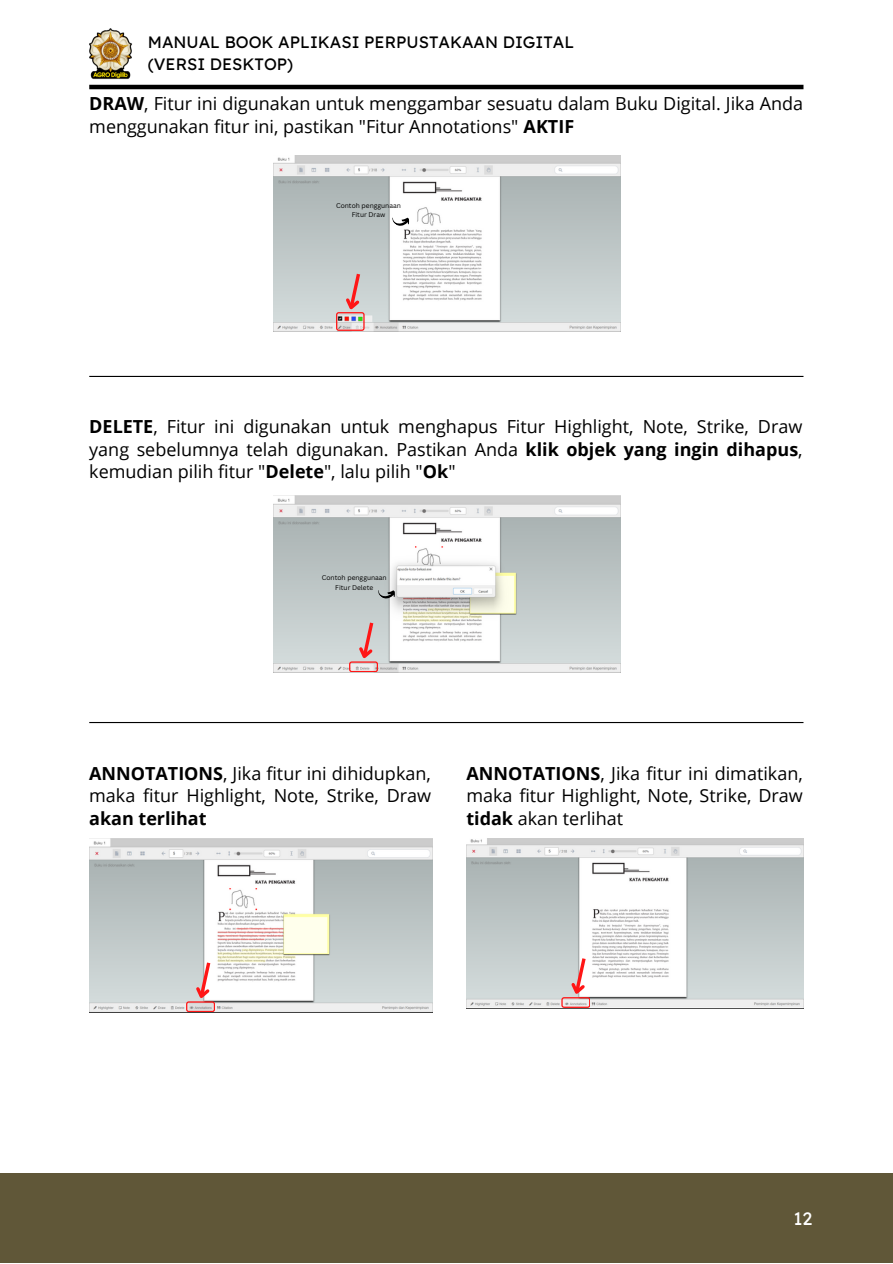
<style>
.page{position:relative;width:893px;height:1264px;background:#fff}
.page>*{position:absolute;margin:0;border:0;box-sizing:border-box;transform-origin:0 0}
.t1{font:18px/22.5px "Open Sans";color:#000;text-align:justify}
.t2{font:18px "Lexend Deca";color:#fff}
.t3{font:16.5px/22.5px "Lexend Deca";color:#000}
.t4{font:6.6px "Canva Sans";color:#000}
.s1{font-weight:700}
</style>
<div class="page">
<hr style="left:89px;top:85px;width:714px;height:4px;background:#000">
<div style="left:0;top:1173px;width:892px;height:89px;background:#605738"></div>
<hr style="left:89px;top:376px;width:714px;height:1px;background:#000">
<hr style="left:89px;top:722px;width:714px;height:1px;background:#000">
<img style="left:89px;top:838px;width:343px;height:174px">
<img style="left:466px;top:838px;width:337px;height:170px">
<img style="left:273px;top:156px;width:347px;height:175px">
<svg style="left:390px;top:210px;width:21px;height:21px"></svg>
<img style="left:273px;top:495px;width:347px;height:177px">
<svg style="left:376px;top:583px;width:21px;height:20px"></svg>
<svg style="left:336px;top:270px;width:28px;height:61px;background:#d1b1b1"></svg>
<svg style="left:349px;top:619px;width:29px;height:53px;background:#d7b7b7"></svg>
<svg style="left:186px;top:958px;width:29px;height:54px"></svg>
<svg style="left:561px;top:954px;width:29px;height:53px"></svg>
<img style="left:89px;top:28px;width:43px;height:51px">
<p class="t3" style="left:148px;top:30px;width:428px">MANUAL BOOK APLIKASI PERPUSTAKAAN DIGITAL (VERSI DESKTOP)</p>
<p class="t1" style="left:89px;top:92px;width:715px"><span class="s1">DRAW</span>, Fitur ini digunakan untuk menggambar sesuatu dalam Buku Digital. Jika Anda menggunakan fitur ini, pastikan "Fitur Annotations" <span class="s1">AKTIF</span></p>
<p class="t4" style="left:336px;top:201px;width:66px">Contoh penggunaan</p>
<p class="t4" style="left:352px;top:210px;width:35px">Fitur Draw</p>
<p class="t1" style="left:89px;top:415px;width:715px"><span class="s1">DELETE</span>, Fitur ini digunakan untuk menghapus Fitur Highlight, Note, Strike, Draw yang sebelumnya telah digunakan. Pastikan Anda <span class="s1">klik objek yang ingin dihapus</span>, kemudian pilih fitur "<span class="s1">Delete</span>", lalu pilih "<span class="s1">Ok</span>"</p>
<p class="t4" style="left:322px;top:573px;width:66px">Contoh penggunaan</p>
<p class="t4" style="left:335px;top:582px;width:39px">Fitur Delete</p>
<p class="t1" style="left:89px;top:761px;width:343px"><span class="s1">ANNOTATIONS</span>, Jika fitur ini dihidupkan, maka fitur Highlight, Note, Strike, Draw <span class="s1">akan terlihat</span></p>
<p class="t1" style="left:466px;top:761px;width:338px"><span class="s1">ANNOTATIONS</span>, Jika fitur ini dimatikan, maka fitur Highlight, Note, Strike, Draw <span class="s1">tidak</span> akan terlihat</p>
<p class="t2" style="left:793px;top:1206px;width:20px">12</p>
</div>
